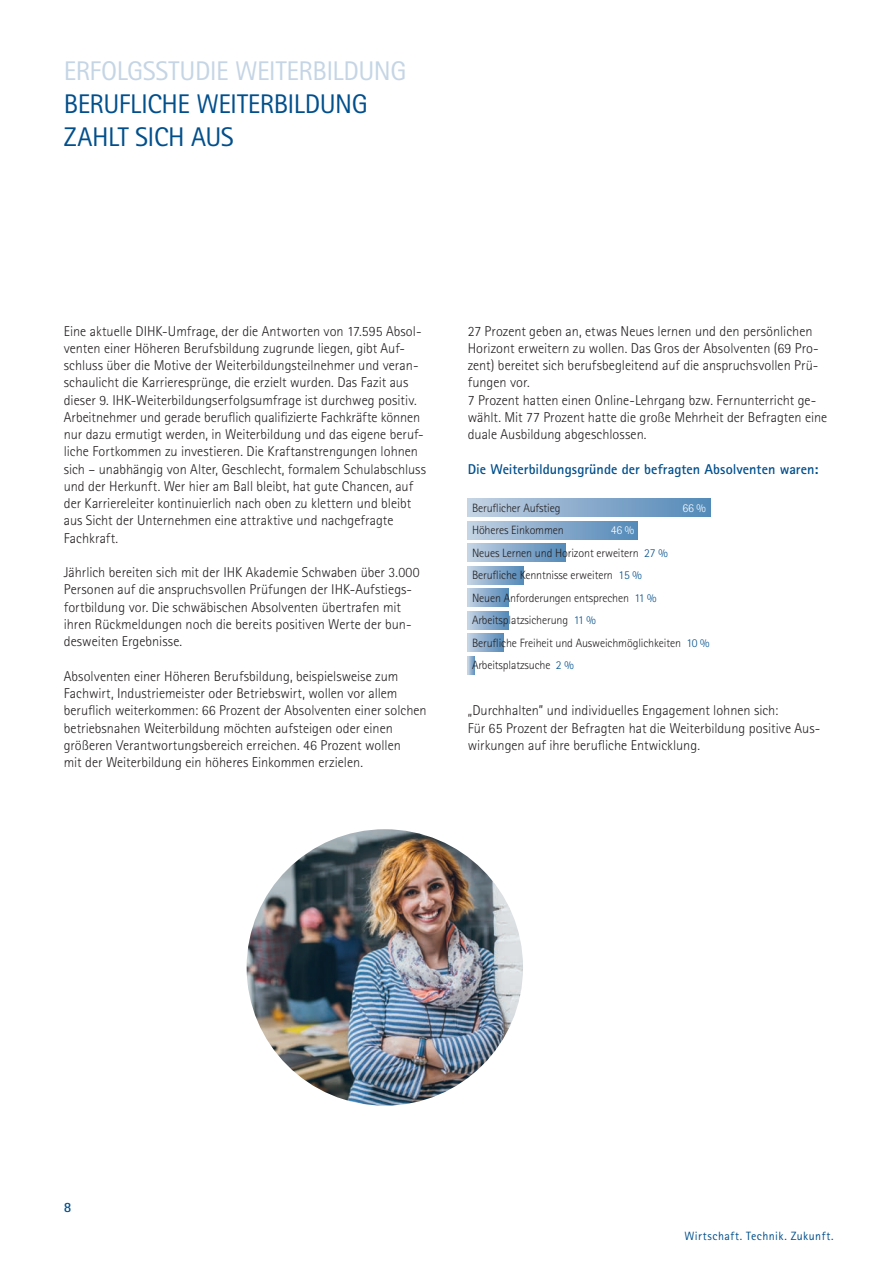
<style>
.page{position:relative;width:893px;height:1263px;background:#fff}
.page>*{position:absolute;margin:0;border:0;box-sizing:border-box;transform-origin:0 0}
.Head{font:27px/33px "Agfa Rotis Sans Serif";letter-spacing:-.02em;color:#004f8c}
.LG_Brosch_Text_17{font:300 14.25px/17.2px "Agfa Rotis Sans Serif";color:#231f20}
.LG_Brosch_Headlines{font:700 14.25px "Agfa Rotis Sans Serif";color:#004f8c}
._15_Red_Text{font:300 12px/22.5px "Agfa Rotis Sans Serif";letter-spacing:-.01em;color:#231f20}
.t1{font:12px "Agfa Rotis Sans Serif";letter-spacing:.04em;color:#004f8c}
._15_Red_Text-2{font:300 12px "Agfa Rotis Sans Serif";color:#fff}
.s1{color:#c5d5e5}
.s2{color:#fff}
.s3{color:#004f8c}
</style>
<div class="page">
<img style="left:247px;top:829px;width:276px;height:277px;border-radius:138px">
<div style="left:468px;top:499px;width:242px;height:18px;background:linear-gradient(to right,#c2d0e2,#5288b7)"></div>
<div style="left:468px;top:521px;width:170px;height:18px;background:linear-gradient(to right,#c2d0e2,#5288b8)"></div>
<div style="left:468px;top:544px;width:98px;height:18px;background:linear-gradient(to right,#c2d0e2,#5389b8)"></div>
<div style="left:468px;top:566px;width:55px;height:18px;background:linear-gradient(to right,#c2d0e2,#5389b8)"></div>
<div style="left:468px;top:589px;width:40px;height:18px;background:linear-gradient(to right,#c1cfe2,#588cba)"></div>
<div style="left:468px;top:611px;width:40px;height:18px;background:linear-gradient(to right,#c1cfe2,#588cba)"></div>
<div style="left:468px;top:634px;width:36px;height:18px;background:linear-gradient(to right,#c1cfe2,#588cba)"></div>
<svg style="left:468px;top:656px;width:7px;height:18px"></svg>
<p class="Head" style="left:64px;top:54px;width:344px"><span class="s1">ERFOLGSSTUDIE WEITERBILDUNG<br></span>BERUFLICHE WEITERBILDUNG<br>ZAHLT SICH AUS</p>
<p class="LG_Brosch_Text_17" style="left:64px;top:322px;width:364px">Eine aktuelle DIHK-Umfrage, der die Antworten von 17.595 Absol&shy;venten einer Höheren Berufsbildung zugrunde liegen, gibt Auf&shy;schluss über die Motive der Weiterbildungsteilnehmer und veran&shy;schaulicht die Karrieresprünge, die erzielt wurden. Das Fazit aus dieser 9. IHK-Weiterbildungserfolgsumfrage ist durchweg positiv.<br>Arbeitnehmer und gerade beruflich qualifizierte Fachkräfte können nur dazu ermutigt werden, in Weiterbildung und das eigene beruf&shy;liche Fortkommen zu investieren. Die Kraftanstrengungen lohnen sich – unabhängig von Alter, Geschlecht, formalem Schulabschluss und der Herkunft. Wer hier am Ball bleibt, hat gute Chancen, auf der Karriereleiter kontinuierlich nach oben zu klettern und bleibt aus Sicht der Unternehmen eine attraktive und nachgefragte Fachkraft.</p>
<p class="LG_Brosch_Text_17" style="left:64px;top:564px;width:357px">Jährlich bereiten sich mit der IHK Akademie Schwaben über 3.000<br>Personen auf die anspruchsvollen Prüfungen der IHK-Aufstiegs&shy;fortbildung vor. Die schwäbischen Absolventen übertrafen mit ihren Rückmeldungen noch die bereits positiven Werte der bun&shy;desweiten Ergebnisse.</p>
<p class="LG_Brosch_Text_17" style="left:64px;top:667px;width:364px">Absolventen einer Höheren Berufsbildung, beispielsweise zum Fachwirt, Industriemeister oder Betriebswirt, wollen vor allem beruflich weiterkommen: 66 Prozent der Absolventen einer solchen betriebsnahen Weiterbildung möchten aufsteigen oder einen größeren Verantwortungsbereich erreichen. 46 Prozent wollen<br>mit der Weiterbildung ein höheres Einkommen erzielen.</p>
<p class="LG_Brosch_Text_17" style="left:468px;top:322px;width:361px">27 Prozent geben an, etwas Neues lernen und den persönlichen Horizont erweitern zu wollen. Das Gros der Absolventen (69 Pro&shy;zent) bereitet sich berufsbegleitend auf die anspruchsvollen Prü&shy;fungen vor.<br>7 Prozent hatten einen Online-Lehrgang bzw. Fernunterricht ge&shy;wählt. Mit 77 Prozent hatte die große Mehrheit der Befragten eine duale Ausbildung abgeschlossen.</p>
<p class="LG_Brosch_Headlines" style="left:468px;top:460px;width:352px">Die Weiterbildungsgründe der befragten Absolventen waren:</p>
<p class="_15_Red_Text" style="left:472px;top:496px;width:90px">Beruflicher Aufstieg</p>
<p class="_15_Red_Text-2" style="left:682px;top:501px;width:25px">66 %</p>
<p class="_15_Red_Text" style="left:472px;top:519px;width:93px">Höheres Einkommen</p>
<p class="_15_Red_Text" style="left:472px;top:519px;width:239px;text-indent:139px"><span class="s2">46 %<br></span>Neues Lernen und Horizont erweitern <span class="s3">27 %<br></span>Berufliche Kenntnisse erweitern <span class="s3">15 %<br></span>Neuen Anforderungen entsprechen <span class="s3">11 %<br></span>Arbeitsplatzsicherung <span class="s3">11 %<br></span>Berufliche Freiheit und Ausweichmöglichkeiten <span class="s3">10 %<br></span>Arbeitsplatzsuche <span class="s3">2 %</span></p>
<p class="LG_Brosch_Text_17" style="left:468px;top:702px;width:354px">„Durchhalten” und individuelles Engagement lohnen sich:<br>Für 65 Prozent der Befragten hat die Weiterbildung positive Aus&shy;wirkungen auf ihre berufliche Entwicklung.</p>
<p class="LG_Brosch_Headlines" style="left:64px;top:1198px;width:9px">8</p>
<p class="t1" style="left:684px;top:1229px;width:151px">Wirtschaft. Technik. Zukunft.</p>
</div>
